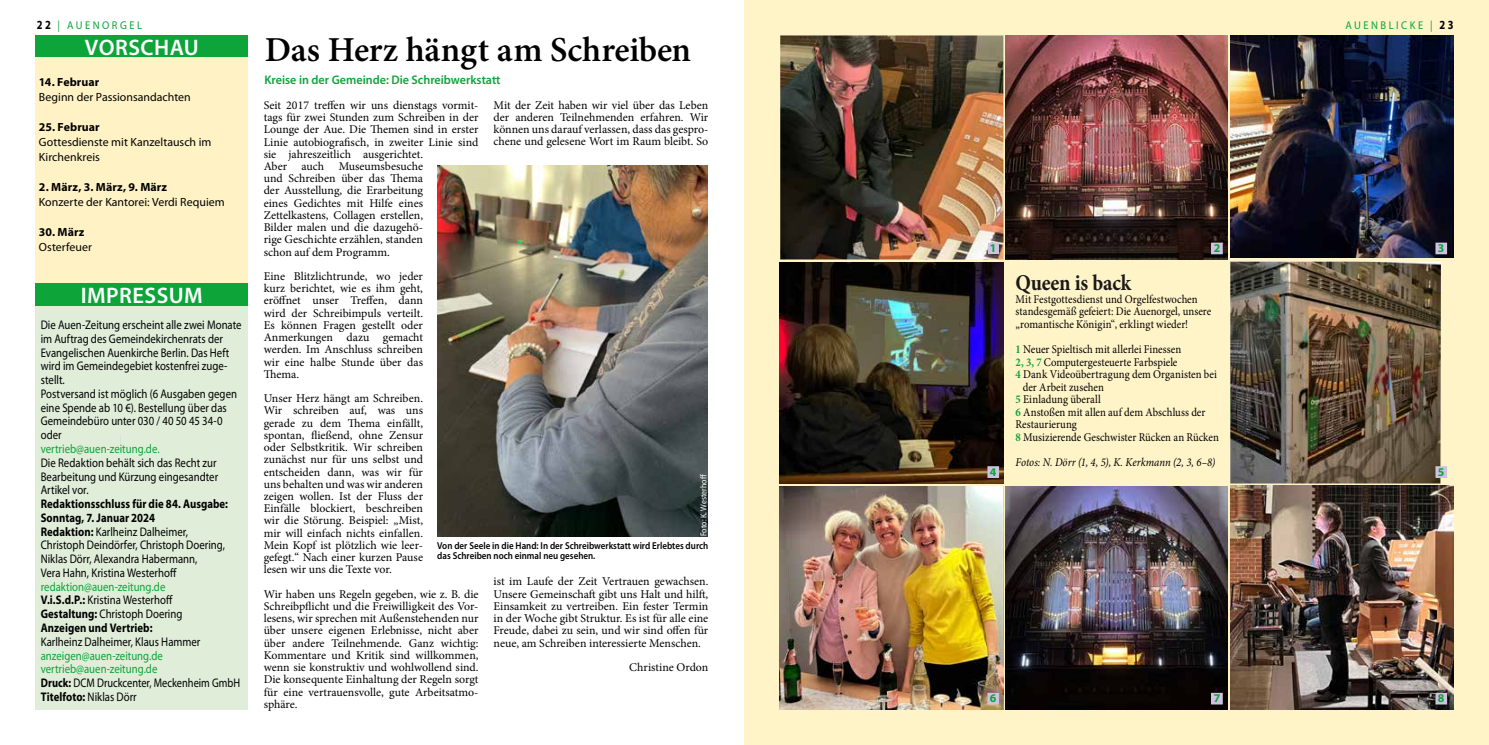
<style>
.page{position:relative;width:1489px;height:745px;background:#fff}
.page>*{position:absolute;margin:0;border:0;box-sizing:border-box;transform-origin:0 0}
.t1{font:600 35px "Minion Pro";letter-spacing:-.005em;color:#000}
.t2{font:600 22.5px "Myriad Pro";letter-spacing:.02em;color:#fff}
.t3{font:700 22.5px "Minion Pro";letter-spacing:-.01em;color:#191917;scale:.9 1}
.t4{font:12.5px/13.8px "Myriad Pro";color:#000;scale:.86 1}
.t5{font:12.5px/13.8px "Myriad Pro";color:#0aa537;scale:.86 1}
.t6{font:700 12.5px/13.8px "Myriad Pro";letter-spacing:.005em;color:#000;scale:.86 1}
.t7{font:600 12.5px "Myriad Pro";color:#0da439}
.t8{font:11.88px/12.2px "Minion Pro";color:#000;text-align:justify}
.t9{font:11.88px/12.5px "Minion Pro";color:#000;scale:.9 1}
.t10{font:11.88px/15px "Myriad Pro";color:#000}
.t11{font:700 11.88px "Myriad Pro";letter-spacing:.01em;color:#000}
.t12{font:italic 11.88px "Minion Pro";color:#000;scale:.9 1}
.t13{font:700 11.88px "Myriad Pro";color:#0da439}
.t14{font:11.25px "Myriad Pro";letter-spacing:.24em;color:#0da439;scale:.93 1}
.t15{font:600 10px/10px "Myriad Pro";color:#000;scale:.9 1}
.t16{font:8.75px "Myriad Pro";color:#fff;scale:.9 1}
.s1{font-weight:700;font-size:12.5px;color:#000}
.s2{font-weight:700}
.s3{font-weight:400;color:#0aa537}
.s4{font-weight:400}
.s5{font-weight:700;color:#000}
.s6{color:#000}
.s7{font-weight:700;color:#0da439}
</style>
<div class="page">
<div style="left:35px;top:55px;width:213px;height:244px;background:#fff3c6"></div>
<div style="left:35px;top:306px;width:213px;height:403px;background:#dfedd9"></div>
<div style="left:35px;top:284px;width:213px;height:22px;background:#0da439"></div>
<div style="left:36px;top:35px;width:212px;height:22px;background:#0da439"></div>
<div style="left:744px;top:0;width:744px;height:744px;background:#fff3c6"></div>
<img style="left:1005px;top:35px;width:222px;height:224px">
<img style="left:1005px;top:486px;width:222px;height:223px">
<img style="left:780px;top:486px;width:223px;height:223px">
<img style="left:1230px;top:485px;width:223px;height:224px">
<img style="left:1230px;top:35px;width:223px;height:222px">
<img style="left:1230px;top:261px;width:210px;height:222px">
<img style="left:780px;top:35px;width:223px;height:224px">
<div style="left:987px;top:243px;width:11px;height:10px;background:#cfc2e0"></div>
<img style="left:780px;top:262px;width:223px;height:221px">
<div style="left:1211px;top:693px;width:11px;height:10px;background:#cfc2e0"></div>
<div style="left:1211px;top:692px;width:11px;height:11px;border:1px solid #cfc2e0"></div>
<div style="left:1211px;top:243px;width:11px;height:10px;background:#cfc2e0"></div>
<div style="left:1211px;top:243px;width:11px;height:11px;border:1px solid #cfc2e0"></div>
<div style="left:1435px;top:243px;width:11px;height:10px;background:#cfc2e0"></div>
<div style="left:1435px;top:243px;width:11px;height:11px;border:1px solid #cfc2e0"></div>
<div style="left:987px;top:466px;width:11px;height:11px;background:#cfc2e0"></div>
<div style="left:987px;top:466px;width:11px;height:11px;border:1px solid #cfc2e0"></div>
<div style="left:1435px;top:466px;width:11px;height:11px;background:#cfc2e0"></div>
<div style="left:1435px;top:466px;width:11px;height:11px;border:1px solid #cfc2e0"></div>
<div style="left:987px;top:693px;width:11px;height:10px;background:#cfc2e0"></div>
<div style="left:987px;top:692px;width:11px;height:11px;border:1px solid #cfc2e0"></div>
<div style="left:1435px;top:693px;width:11px;height:10px;background:#cfc2e0"></div>
<div style="left:1435px;top:692px;width:11px;height:11px;border:1px solid #cfc2e0"></div>
<img style="left:438px;top:166px;width:269px;height:370px">
<p class="t14" style="left:37px;top:18px;width:115px"><span class="s1">22</span> | AUENORGEL</p>
<h2 class="t2" style="left:85px;top:33px;width:115px">VORSCHAU</h2>
<h1 class="t1" style="left:265px;top:25px;width:428px">Das Herz hängt am Schreiben</h1>
<p class="t7" style="left:264px;top:72px;width:237px">Kreise in der Gemeinde: Die Schreibwerkstatt</p>
<p class="t8" style="left:264px;top:99px;width:216px;text-align:left">Seit 2017 treffen wir uns dienstags vormit&shy;tags für zwei Stunden zum Schreiben in der Lounge der Aue. Die Themen sind in erster Linie autobiografisch, in zweiter Linie sind sie jahreszeitlich ausgerichtet.<br>Aber auch Museumsbesuche<br>und Schreiben über das Thema<br>der Ausstellung, die Erarbeitung<br>eines Gedichtes mit Hilfe eines Zettelkastens, Collagen erstellen,<br>Bilder malen und die dazugehö-<br>rige Geschichte erzählen, standen<br>schon auf dem Programm.</p>
<p class="t8" style="left:264px;top:270px;width:161px">Eine Blitzlichtrunde, wo jeder kurz berichtet, wie es ihm geht, eröffnet unser Treffen, dann wird der Schreibimpuls verteilt.<br>Es können Fragen gestellt oder Anmerkungen dazu gemacht werden. Im Anschluss schreiben wir eine halbe Stunde über das Thema.</p>
<p class="t8" style="left:264px;top:392px;width:161px">Unser Herz hängt am Schreiben.<br>Wir schreiben auf, was uns gerade zu dem Thema einfällt, spontan, fließend, ohne Zensur oder Selbstkritik. Wir schreiben zunächst nur für uns selbst und entscheiden dann, was wir für uns behalten und was wir anderen zeigen wollen. Ist der Fluss der Einfälle blockiert, beschreiben wir die Störung. Beispiel: „Mist, mir will einfach nichts einfallen.<br>Mein Kopf ist plötzlich wie leer&shy;gefegt.“ Nach einer kurzen Pause lesen wir uns die Texte vor.</p>
<p class="t8" style="left:264px;top:587px;width:216px">Wir haben uns Regeln gegeben, wie z. B. die Schreibpflicht und die Freiwilligkeit des Vor&shy;lesens, wir sprechen mit Außenstehenden nur über unsere eigenen Erlebnisse, nicht aber über andere Teilnehmende. Ganz wichtig:<br>Kommentare und Kritik sind willkommen, wenn sie konstruktiv und wohlwollend sind.<br>Die konsequente Einhaltung der Regeln sorgt für eine vertrauensvolle, gute Arbeitsatmo&shy;sphäre.</p>
<p class="t11" style="left:39px;top:74px;width:62px">14. Februar</p>
<p class="t10" style="left:39px;top:89px;width:153px">Beginn der Passionsandachten</p>
<p class="t11" style="left:39px;top:119px;width:62px">25. Februar</p>
<p class="t10" style="left:39px;top:134px;width:174px">Gottesdienste mit Kanzeltausch im<br>Kirchenkreis</p>
<p class="t11" style="left:39px;top:179px;width:130px">2. März, 3. März, 9. März</p>
<p class="t10" style="left:39px;top:194px;width:187px">Konzerte der Kantorei: Verdi Requiem</p>
<p class="t11" style="left:39px;top:224px;width:47px">30. März</p>
<p class="t10" style="left:39px;top:239px;width:55px">Osterfeuer</p>
<p class="t8" style="left:493px;top:99px;width:216px">Mit der Zeit haben wir viel über das Leben der anderen Teilnehmenden erfahren. Wir können uns darauf verlassen, dass das gespro&shy;chene und gelesene Wort im Raum bleibt. So</p>
<h2 class="t2" style="left:81px;top:281px;width:124px">IMPRESSUM</h2>
<p class="t4" style="left:41px;top:317px;width:235px">Die Auen-Zeitung erscheint alle zwei Monate im Auftrag des Gemeindekirchenrats der Evangelischen Auenkirche Berlin. Das Heft wird im Gemeindegebiet kostenfrei zuge&shy;stellt.<br>Postversand ist möglich (6 Ausgaben gegen eine Spende ab 10 €). Bestellung über das Gemeindebüro unter 030 / 40 50 45 34-0 oder</p>
<p class="t5" style="left:41px;top:441px;width:140px">vertrieb@auen-zeitung.de.</p>
<p class="t4" style="left:41px;top:455px;width:208px">Die Redaktion behält sich das Recht zur<br>Bearbeitung und Kürzung eingesandter<br>Artikel vor.</p>
<p class="t4" style="left:41px;top:496px;width:219px"><span class="s2">Redaktionsschluss für die 84. Ausgabe:<br>Sonntag, 7. Januar 2024<br>Redaktion:</span> Karlheinz Dalheimer, Christoph Deindörfer, Christoph Doering, Niklas Dörr, Alexandra Habermann,<br>Vera Hahn, Kristina Westerhoff</p>
<p class="t6" style="left:41px;top:578px;width:166px"><span class="s3">redaktion@auen-zeitung.de<br></span>V.i.S.d.P.: <span class="s4">Kristina Westerhoff<br></span>Gestaltung: <span class="s4">Christoph Doering<br></span>Anzeigen und Vertrieb:</p>
<p class="t4" style="left:41px;top:634px;width:187px">Karlheinz Dalheimer, Klaus Hammer</p>
<p class="t5" style="left:41px;top:647px;width:233px">anzeigen@auen-zeitung.de vertrieb@auen-zeitung.de<br><span class="s5">Druck:</span> <span class="s6">DCM Druckcenter, Meckenheim GmbH<br></span><span class="s5">Titelfoto:</span> <span class="s6">Niklas Dörr</span></p>
<p class="t16" style="left:698px;top:536px;width:70px;rotate:-90deg">Foto: K. Westerhoff</p>
<p class="t15" style="left:437px;top:539px;width:303px">Von der Seele in die Hand: In der Schreibwerkstatt wird Erlebtes durch das Schreiben noch einmal neu gesehen.</p>
<p class="t8" style="left:493px;top:575px;width:216px">ist im Laufe der Zeit Vertrauen gewachsen.<br>Unsere Gemeinschaft gibt uns Halt und hilft, Einsamkeit zu vertreiben. Ein fester Termin in der Woche gibt Struktur. Es ist für alle eine Freude, dabei zu sein, und wir sind offen für neue, am Schreiben interessierte Menschen.</p>
<p class="t8" style="left:629px;top:660px;width:81px">Christine Ordon</p>
<p class="t13" style="left:989px;top:240px;width:8px">1</p>
<p class="t14" style="left:1345px;top:18px;width:118px">AUENBLICKE | <span class="s1">23</span></p>
<p class="t13" style="left:1213px;top:240px;width:8px">2</p>
<p class="t13" style="left:1437px;top:240px;width:8px">3</p>
<h2 class="t3" style="left:1015px;top:267px;width:130px">Queen is back</h2>
<p class="t9" style="left:1015px;top:293px;width:219px">Mit Festgottesdienst und Orgelfestwochen standesgemäß gefeiert: Die Auenorgel, unsere „romantische Königin“, erklingt wieder!</p>
<p class="t9" style="left:1015px;top:343px;width:185px"><span class="s7">1</span> Neuer Spieltisch mit allerlei Finessen</p>
<p class="t9" style="left:1015px;top:355px;width:181px"><span class="s7">2, 3, 7</span> Computergesteuerte Farbspiele</p>
<p class="t9" style="left:1015px;top:368px;width:225px"><span class="s7">4</span> Dank Videoübertragung dem Organisten bei</p>
<p class="t9" style="left:1022px;top:380px;width:92px">der Arbeit zusehen</p>
<p class="t9" style="left:1015px;top:393px;width:96px"><span class="s7">5</span> Einladung überall</p>
<p class="t9" style="left:1015px;top:405px;width:212px"><span class="s7">6</span> Anstoßen mit allen auf dem Abschluss der</p>
<p class="t9" style="left:1015px;top:418px;width:70px">Restaurierung</p>
<p class="t9" style="left:1015px;top:430px;width:227px"><span class="s7">8</span> Musizierende Geschwister Rücken an Rücken</p>
<p class="t12" style="left:1015px;top:453px;width:224px">Fotos: N. Dörr (1, 4, 5), K. Kerkmann (2, 3, 6–8)</p>
<p class="t13" style="left:989px;top:463px;width:8px">4</p>
<p class="t13" style="left:1437px;top:463px;width:8px">5</p>
<p class="t13" style="left:989px;top:690px;width:8px">6</p>
<p class="t13" style="left:1437px;top:690px;width:8px">8</p>
<p class="t13" style="left:1213px;top:690px;width:8px">7</p>
</div>
